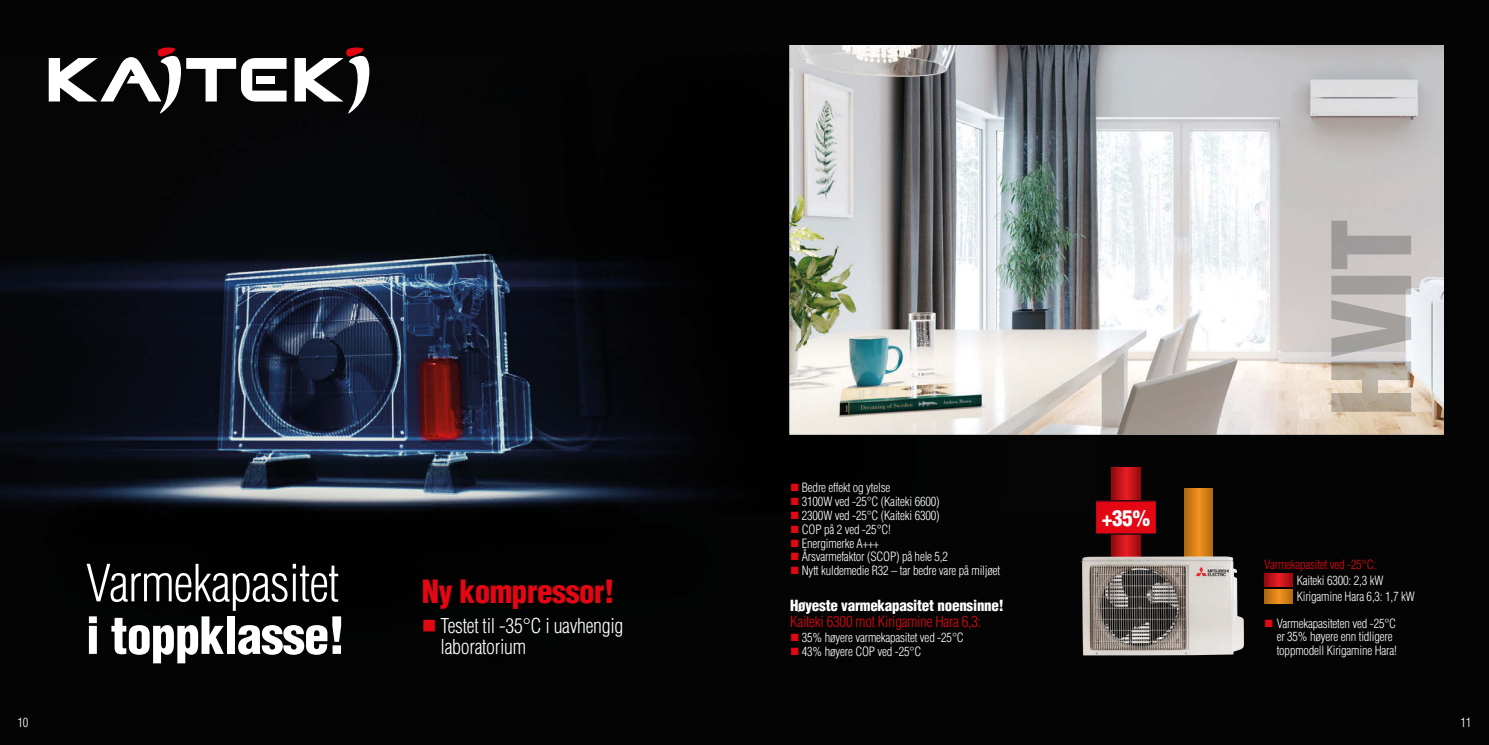
<style>
.page{position:relative;width:1489px;height:745px;background:#fff}
.page>*{position:absolute;margin:0;border:0;box-sizing:border-box;transform-origin:0 0}
.t1{font:300 condensed 50px "Helvetica";letter-spacing:-.015em;color:#fff}
.t2{font:900 condensed 50px "Helvetica";letter-spacing:-.015em;color:#fff}
.t3{font:900 condensed 31.25px "Helvetica";letter-spacing:-.015em;color:#e30613}
.t4{font:900 condensed 21.25px "Helvetica";color:#fff}
.t5{font:300 condensed 20px/21.2px "Helvetica";letter-spacing:-.015em;color:#fff}
.t6{font:300 condensed 15px "Helvetica";letter-spacing:-.015em;color:#e30613}
.t7{font:900 condensed 15px "Helvetica";letter-spacing:-.015em;color:#fff}
.t8{font:300 condensed 12.5px/13.8px "Helvetica";letter-spacing:-.015em;color:#fff}
.t9{font:300 condensed 12.5px "Helvetica";letter-spacing:-.015em;color:#e30613}
.s1{color:#e30613}
</style>
<div class="page">
<img style="left:0;top:0;width:1488px;height:744px">
<svg style="left:49px;top:47px;width:237px;height:66px"></svg>
<svg style="left:294px;top:47px;width:79px;height:66px"></svg>
<img style="left:789px;top:45px;width:654px;height:389px">
<img style="left:1331px;top:220px;width:79px;height:191px">
<svg style="left:1111px;top:467px;width:28px;height:89px;background:#bc1319"></svg>
<svg style="left:1264px;top:573px;width:28px;height:13px"></svg>
<svg style="left:1184px;top:488px;width:28px;height:68px;background:#d17d16"></svg>
<svg style="left:1264px;top:589px;width:28px;height:13px"></svg>
<svg style="left:1094px;top:500px;width:62px;height:34px;background:#cf0612"></svg>
<img style="left:1080px;top:556px;width:163px;height:99px">
<h1 class="t1" style="left:86px;top:551px;width:255px">Varmekapasitet</h1>
<h1 class="t2" style="left:86px;top:603px;width:261px">i toppklasse!</h1>
<h2 class="t3" style="left:422px;top:571px;width:194px">Ny kompressor!</h2>
<h3 class="t5" style="left:440px;top:614px;width:184px;text-indent:-19px"><span class="s1">■</span> Testet til -35°C i uavhengig laboratorium</h3>
<p class="t8" style="left:790px;top:480px;width:102px"><span class="s1">■</span> Bedre effekt og ytelse</p>
<p class="t8" style="left:790px;top:494px;width:151px"><span class="s1">■</span> 3100W ved -25°C (Kaiteki 6600)</p>
<p class="t8" style="left:790px;top:508px;width:151px"><span class="s1">■</span> 2300W ved -25°C (Kaiteki 6300)</p>
<p class="t8" style="left:790px;top:522px;width:102px"><span class="s1">■</span> COP på 2 ved -25°C!</p>
<p class="t8" style="left:790px;top:535px;width:90px"><span class="s1">■</span> Energimerke A+++</p>
<p class="t8" style="left:790px;top:549px;width:159px"><span class="s1">■</span> Årsvarmefaktor (SCOP) på hele 5,2</p>
<p class="t8" style="left:790px;top:563px;width:211px"><span class="s1">■</span> Nytt kuldemedie R32 – tar bedre vare på miljøet</p>
<p class="t7" style="left:790px;top:595px;width:215px">Høyeste varmekapasitet noensinne!</p>
<p class="t6" style="left:790px;top:611px;width:192px">Kaiteki 6300 mot Kirigamine Hara 6,3:</p>
<p class="t8" style="left:790px;top:630px;width:175px"><span class="s1">■</span> 35% høyere varmekapasitet ved -25°C</p>
<p class="t8" style="left:790px;top:644px;width:133px"><span class="s1">■</span> 43% høyere COP ved -25°C</p>
<h3 class="t4" style="left:1101px;top:504px;width:50px">+35%</h3>
<p class="t9" style="left:1264px;top:556px;width:114px">Varmekapasitet ved -25°C:</p>
<p class="t8" style="left:1296px;top:572px;width:120px;line-height:16.2px">Kaiteki 6300: 2,3 kW<br>Kirigamine Hara 6,3: 1,7 kW</p>
<p class="t8" style="left:1276px;top:615px;width:122px;text-indent:-12px"><span class="s1">■</span> Varmekapasiteten ved -25°C er 35% høyere enn tidligere toppmodell Kirigamine Hara!</p>
<p class="t8" style="left:17px;top:714px;width:13px">10</p>
<p class="t8" style="left:1460px;top:714px;width:12px">11</p>
</div>
